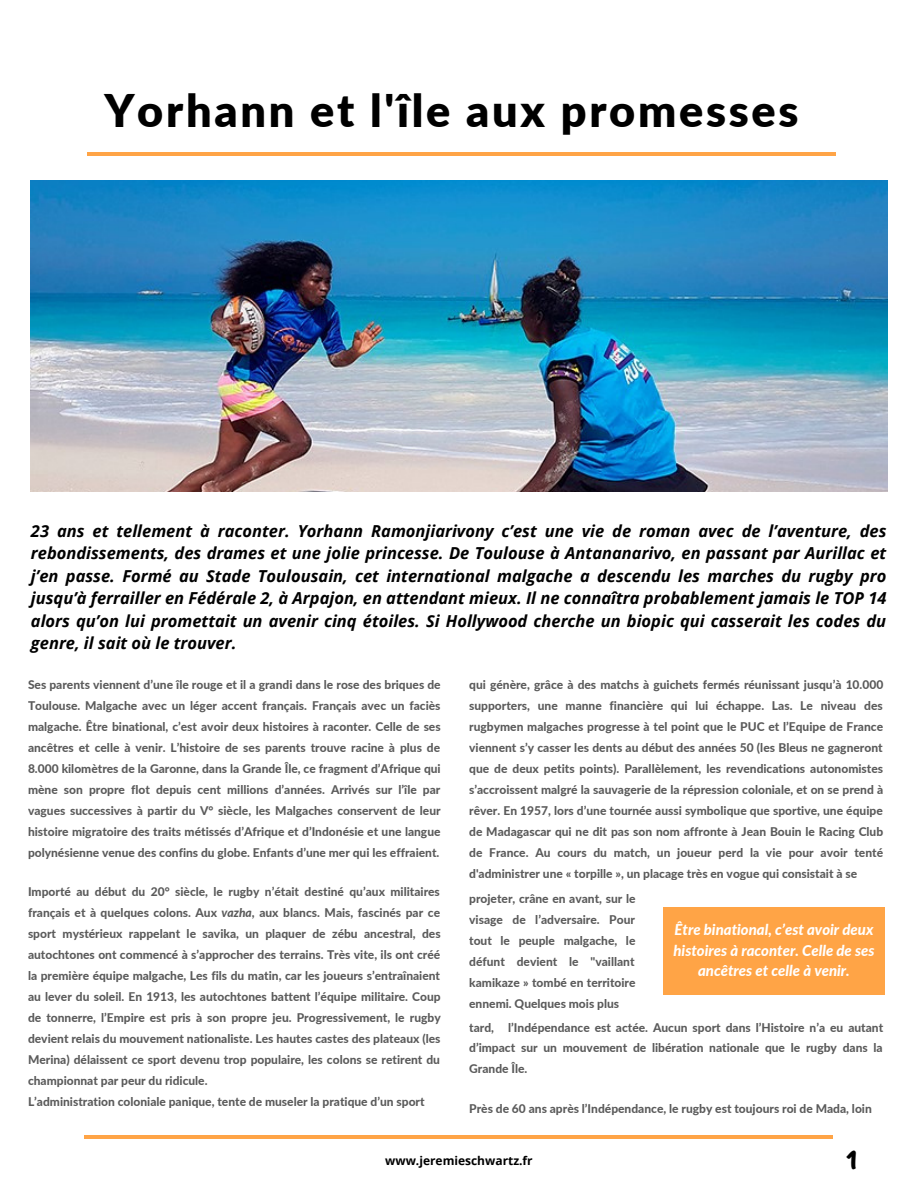
<style>
.page{position:relative;width:918px;height:1188px;background:#fff}
.page>*{position:absolute;margin:0;border:0;box-sizing:border-box;transform-origin:0 0}
.t1{font:900 45px "Lato";letter-spacing:.06em;color:#000}
.t2{font:22.5px "Brusher";color:#000}
.t3{font:italic 700 16.5px/22.5px "Open Sans";color:#000;text-align:justify}
.t4{font:italic 800 14.85px/20.2px "Lato";color:#fff;text-align:center}
.t5{font:800 12px/21px "Lato";color:#000;text-align:justify}
.t6{font:700 12px "Open Sans";color:#000}
.s1{font-style:italic}
</style>
<div class="page">
<img style="left:31px;top:180px;width:856px;height:312px">
<div style="left:663px;top:908px;width:221px;height:87px;background:#ffa446"></div>
<hr style="left:88px;top:152px;width:748px;height:3px;background:#ffa446">
<hr style="left:84px;top:1135px;width:748px;height:4px;background:#ffa446">
<p class="t1" style="left:104px;top:83px;width:696px">Yorhann et l'île aux promesses</p>
<p class="t3" style="left:31px;top:519px;width:857px">23 ans et tellement à raconter. Yorhann Ramonjiarivony c’est une vie de roman avec de l’aventure, des rebondissements, des drames et une jolie princesse. De Toulouse à Antananarivo, en passant par Aurillac et j’en passe. Formé au Stade Toulousain, cet international malgache a descendu les marches du rugby pro jusqu’à ferrailler en Fédérale 2, à Arpajon, en attendant mieux. Il ne connaîtra probablement jamais le TOP 14 alors qu’on lui promettait un avenir cinq étoiles. Si Hollywood cherche un biopic qui casserait les codes du genre, il sait où le trouver.</p>
<p class="t5" style="left:28px;top:674px;width:414px">Ses parents viennent d’une île rouge et il a grandi dans le rose des briques de Toulouse. Malgache avec un léger accent français. Français avec un faciès malgache. Être binational, c’est avoir deux histoires à raconter. Celle de ses ancêtres et celle à venir. L’histoire de ses parents trouve racine à plus de 8.000 kilomètres de la Garonne, dans la Grande Île, ce fragment d’Afrique qui mène son propre flot depuis cent millions d’années. Arrivés sur l’île par vagues successives à partir du V° siècle, les Malgaches conservent de leur histoire migratoire des traits métissés d’Afrique et d’Indonésie et une langue polynésienne venue des confins du globe. Enfants d’une mer qui les effraient.</p>
<p class="t5" style="left:28px;top:881px;width:414px;text-align:left">Importé au début du 20° siècle, le rugby n’était destiné qu’aux militaires français et à quelques colons. Aux <span class="s1">vazha</span>, aux blancs. Mais, fascinés par ce sport mystérieux rappelant le savika, un plaquer de zébu ancestral, des autochtones ont commencé à s’approcher des terrains. Très vite, ils ont créé la première équipe malgache, Les fils du matin, car les joueurs s’entraînaient au lever du soleil. En 1913, les autochtones battent l’équipe militaire. Coup de tonnerre, l’Empire est pris à son propre jeu. Progressivement, le rugby devient relais du mouvement nationaliste. Les hautes castes des plateaux (les Merina) délaissent ce sport devenu trop populaire, les colons se retirent du championnat par peur du ridicule.<br>L’administration coloniale panique, tente de museler la pratique d’un sport</p>
<p class="t5" style="left:469px;top:674px;width:416px">qui génère, grâce à des matchs à guichets fermés réunissant jusqu’à 10.000 supporters, une manne financière qui lui échappe. Las. Le niveau des rugbymen malgaches progresse à tel point que le PUC et l’Equipe de France viennent s’y casser les dents au début des années 50 (les Bleus ne gagneront que de deux petits points). Parallèlement, les revendications autonomistes s’accroissent malgré la sauvagerie de la répression coloniale, et on se prend à rêver. En 1957, lors d’une tournée aussi symbolique que sportive, une équipe de Madagascar qui ne dit pas son nom affronte à Jean Bouin le Racing Club de France. Au cours du match, un joueur perd la vie pour avoir tenté d'administrer une « torpille », un placage très en vogue qui consistait à se</p>
<p class="t5" style="left:469px;top:888px;width:168px">projeter, crâne en avant, sur le visage de l’adversaire. Pour tout le peuple malgache, le défunt devient le "vaillant kamikaze » tombé en territoire ennemi. Quelques mois plus</p>
<p class="t4" style="left:673px;top:920px;width:203px">Être binational, c’est avoir deux histoires à raconter. Celle de ses ancêtres et celle à venir.</p>
<p class="t5" style="left:469px;top:1017px;width:416px">tard, l’Indépendance est actée. Aucun sport dans l’Histoire n’a eu autant d’impact sur un mouvement de libération nationale que le rugby dans la Grande Île.</p>
<p class="t5" style="left:469px;top:1098px;width:404px">Près de 60 ans après l’Indépendance, le rugby est toujours roi de Mada, loin</p>
<p class="t6" style="left:385px;top:1153px;width:149px">www.jeremieschwartz.fr</p>
<p class="t2" style="left:847px;top:1145px;width:11px">1</p>
</div>
